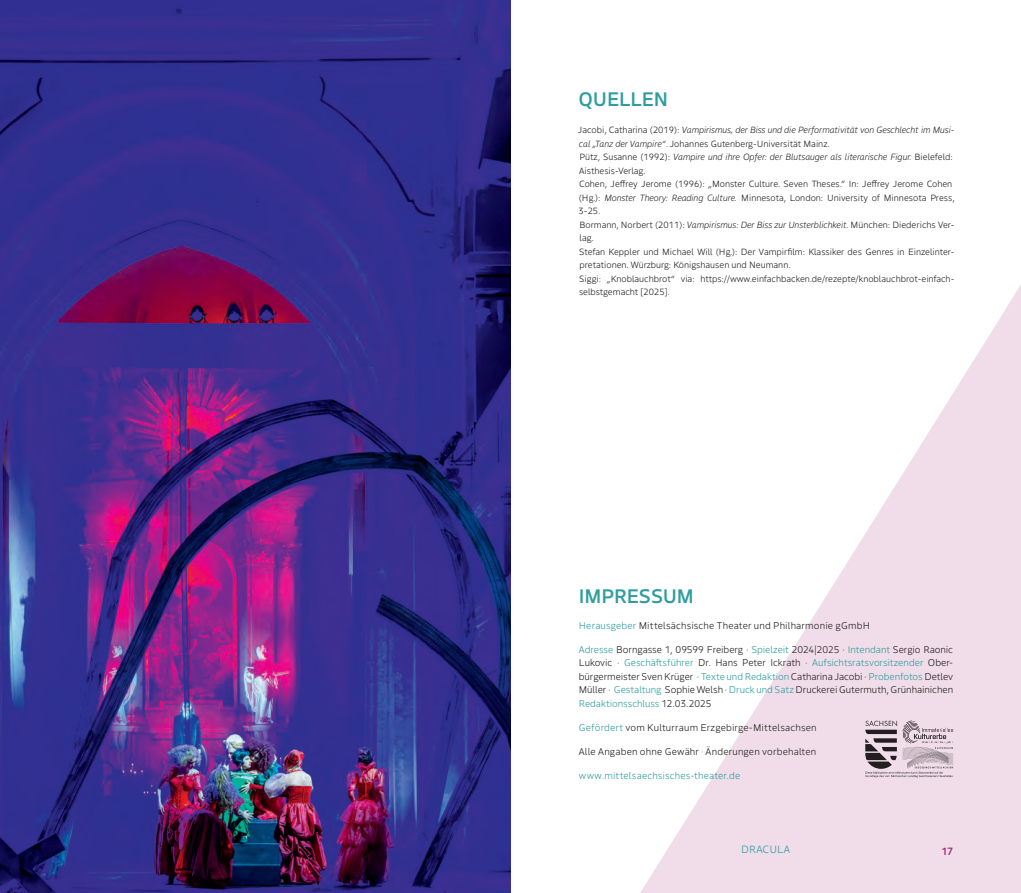
<style>
.page{position:relative;width:1021px;height:893px;background:#fff}
.page>*{position:absolute;margin:0;border:0;box-sizing:border-box;transform-origin:0 0}
.t1{font:500 19.5px "Boreal";letter-spacing:-.005em;color:#2f9d9f}
.t2{font:300 10.5px "Boreal";color:#2f9d9f}
.t3{font:500 10.5px "Boreal";color:#9e206f}
.t4{font:300 9.75px/13.5px "Boreal";letter-spacing:.015em;color:#231f20;text-align:justify}
.t5{font:300 9.75px "Boreal";letter-spacing:.015em;color:#2f9d9f}
.t6{font:300 9px/13.5px "Boreal";color:#231f20}
.s1{font-style:italic}
.s2{color:#2f9d9f}
</style>
<div class="page">
<svg style="left:510px;top:121px;width:510px;height:772px"></svg>
<svg style="left:865px;top:720px;width:88px;height:58px;background:#bfafb9"></svg>
<img style="left:0;top:0;width:510px;height:893px">
<h1 class="t1" style="left:578px;top:84px;width:91px">QUELLEN</h1>
<p class="t6" style="left:578px;top:123px;width:378px">Jacobi, Catharina (2019): <span class="s1">Vampirismus, der Biss und die Performativität von Geschlecht im Musi&shy;cal „Tanz der Vampire“</span>. Johannes Gutenberg-Universität Mainz.<br>Pütz, Susanne (1992): <span class="s1">Vampire und ihre Opfer: der Blutsauger als literarische Figur.</span> Bielefeld:<br>Aisthesis-Verlag.<br>Cohen, Jeffrey Jerome (1996): „Monster Culture. Seven Theses.” In: Jeffrey Jerome Cohen (Hg.): <span class="s1">Monster Theory: Reading Culture.</span> Minnesota, London: University of Minnesota Press, 3-25.<br>Bormann, Norbert (2011): <span class="s1">Vampirismus: Der Biss zur Unsterblichkeit.</span> München: Diederichs Ver&shy;lag.<br>Stefan Keppler und Michael Will (Hg.): Der Vampirfilm: Klassiker des Genres in Einzelinter&shy;pretationen. Würzburg: Königshausen und Neumann.<br>Siggi: „Knoblauchbrot“ via: https://www.einfachbacken.de/rezepte/knoblauchbrot-einfach&shy;selbstgemacht [2025].</p>
<h1 class="t1" style="left:579px;top:581px;width:117px">IMPRESSUM</h1>
<p class="t4" style="left:579px;top:618px;width:292px"><span class="s2">Herausgeber</span> Mittelsächsische Theater und Philharmonie gGmbH</p>
<p class="t4" style="left:579px;top:642px;width:376px"><span class="s2">Adresse</span> Borngasse 1, 09599 Freiberg · <span class="s2">Spielzeit</span> 2024|2025 · <span class="s2">Intendant</span> Sergio Raonic Lukovic · <span class="s2">Geschäftsführer</span> Dr. Hans Peter Ickrath · <span class="s2">Aufsichtsratsvorsitzender</span> Ober&shy;bürgermeister Sven Krüger · <span class="s2">Texte und Redaktion</span> Catharina Jacobi · <span class="s2">Probenfotos</span> Detlev Müller · <span class="s2">Gestaltung</span> Sophie Welsh · <span class="s2">Druck und Satz</span> Druckerei Gutermuth, Grünhainichen <span class="s2">Redaktionsschluss</span> 12.03.2025</p>
<p class="t4" style="left:579px;top:720px;width:239px"><span class="s2">Gefördert</span> vom Kulturraum Erzgebirge-Mittelsachsen</p>
<p class="t4" style="left:579px;top:744px;width:239px">Alle Angaben ohne Gewähr . Änderungen vorbehalten</p>
<p class="t5" style="left:579px;top:768px;width:163px">www.mittelsaechsisches-theater.de</p>
<p class="t2" style="left:741px;top:841px;width:50px">DRACULA</p>
<p class="t3" style="left:941px;top:843px;width:13px">17</p>
</div>
